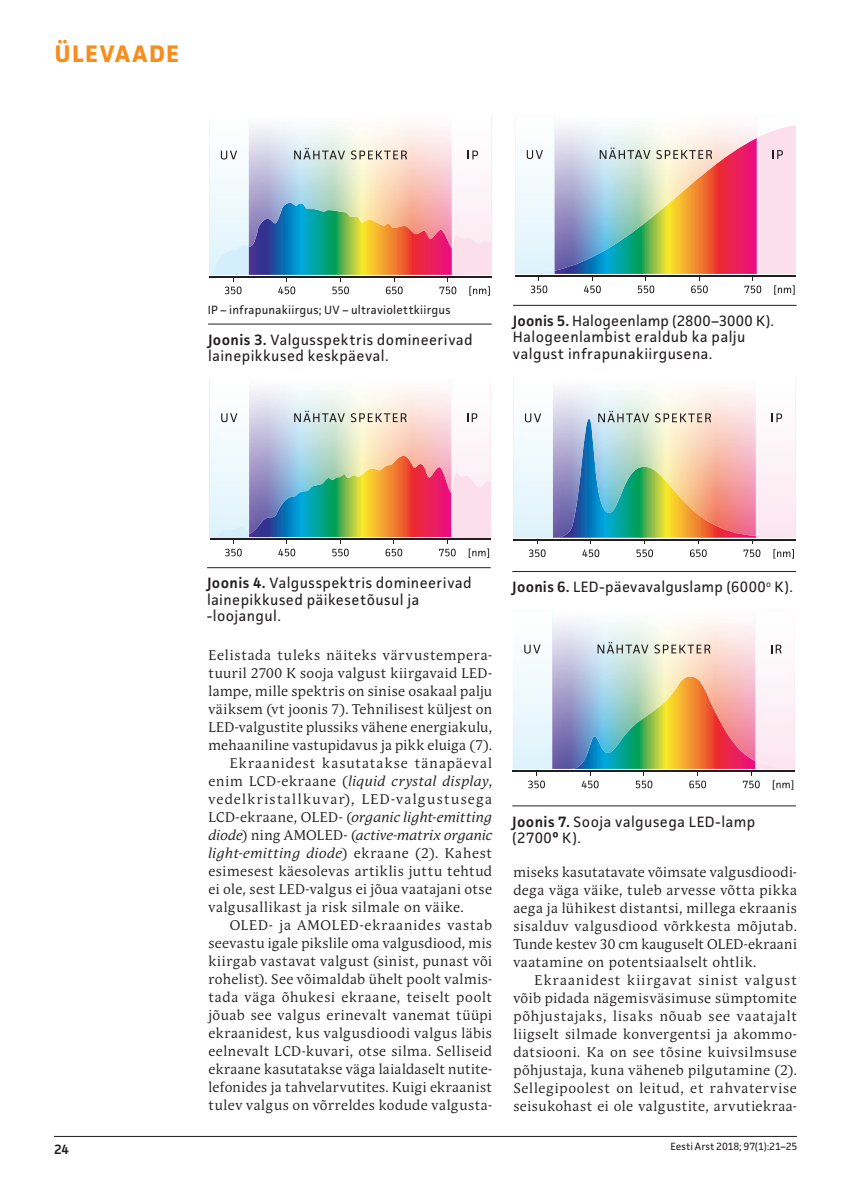
<style>
.page{position:relative;width:851px;height:1191px;background:#fff}
.page>*{position:absolute;margin:0;border:0;box-sizing:border-box;transform-origin:0 0}
.t1{font:700 24px "Facit";color:#f68e1e}
.t2{font:15px/16.5px "Facit";letter-spacing:.03em;color:#231f20}
.t3{font:13.95px/18px "Andulka Book Pro";letter-spacing:.04em;color:#231f20;text-align:justify}
.t4{font:italic 13.95px "Andulka Book Pro";letter-spacing:.03em;color:#231f20}
.t5{font:13.95px "Andulka Book Pro";letter-spacing:.02em;color:#231f20}
.t6{font:italic 13.95px "Andulka Book Pro";letter-spacing:.01em;color:#231f20}
.t7{font:13.95px "Andulka Book Pro";letter-spacing:.06em;color:#231f20}
.t8{font:13.95px "Andulka Book Pro";letter-spacing:.105em;color:#231f20}
.t9{font:13.95px "Andulka Book Pro";letter-spacing:.085em;color:#231f20}
.t10{font:13.95px "Andulka Book Pro";letter-spacing:.065em;color:#231f20}
.t11{font:600 13.5px "Facit";color:#231f20}
.t12{font:12px "Facit";letter-spacing:.015em;color:#231f20}
.t13{font:10.5px "Facit";color:#231f20}
.s1{font-weight:600}
.s2{font-style:normal}
.s3{font-family:"Arial";font-weight:700}
</style>
<div class="page">
<hr style="left:54px;top:1136px;width:742px;height:1px;background:#231f20">
<hr style="left:208px;top:324px;width:283px;height:1px;background:#231f20">
<hr style="left:207px;top:567px;width:283px;height:1px;background:#231f20">
<hr style="left:513px;top:305px;width:283px;height:1px;background:#231f20">
<hr style="left:512px;top:571px;width:283px;height:1px;background:#231f20">
<hr style="left:512px;top:805px;width:283px;height:1px;background:#231f20">
<div style="left:451px;top:116px;width:40px;height:159px;background:#fbdfeb"></div>
<img style="left:249px;top:116px;width:242px;height:128px">
<img style="left:209px;top:116px;width:40px;height:159px">
<hr style="left:209px;top:276px;width:282px;height:2px;background:#231f20">
<svg style="left:225px;top:278px;width:16px;height:16px"></svg>
<svg style="left:221px;top:151px;width:16px;height:8px"></svg>
<svg style="left:467px;top:151px;width:11px;height:8px"></svg>
<svg style="left:294px;top:148px;width:51px;height:11px"></svg>
<svg style="left:351px;top:150px;width:56px;height:9px"></svg>
<svg style="left:249px;top:203px;width:207px;height:91px"></svg>
<svg style="left:469px;top:286px;width:21px;height:10px"></svg>
<div style="left:451px;top:379px;width:39px;height:158px;background:#fbdfeb"></div>
<img style="left:451px;top:379px;width:39px;height:109px">
<hr style="left:210px;top:538px;width:280px;height:2px;background:#231f20">
<svg style="left:225px;top:540px;width:17px;height:16px"></svg>
<svg style="left:221px;top:413px;width:16px;height:9px"></svg>
<svg style="left:467px;top:413px;width:10px;height:9px"></svg>
<svg style="left:294px;top:411px;width:51px;height:11px"></svg>
<svg style="left:351px;top:413px;width:55px;height:9px"></svg>
<svg style="left:249px;top:456px;width:206px;height:100px"></svg>
<svg style="left:468px;top:548px;width:21px;height:10px"></svg>
<div style="left:756px;top:116px;width:40px;height:158px;background:#fbdfeb"></div>
<img style="left:756px;top:116px;width:40px;height:22px">
<hr style="left:515px;top:275px;width:281px;height:2px;background:#231f20">
<svg style="left:530px;top:277px;width:17px;height:16px"></svg>
<svg style="left:526px;top:150px;width:17px;height:9px"></svg>
<svg style="left:772px;top:150px;width:10px;height:9px"></svg>
<img style="left:554px;top:138px;width:207px;height:155px">
<svg style="left:774px;top:285px;width:20px;height:10px"></svg>
<img style="left:513px;top:379px;width:282px;height:159px">
<hr style="left:513px;top:539px;width:282px;height:2px;background:#231f20">
<svg style="left:529px;top:541px;width:16px;height:16px"></svg>
<svg style="left:525px;top:413px;width:16px;height:9px"></svg>
<svg style="left:771px;top:413px;width:11px;height:9px"></svg>
<img style="left:556px;top:411px;width:204px;height:146px">
<svg style="left:773px;top:549px;width:20px;height:9px"></svg>
<hr style="left:512px;top:770px;width:282px;height:2px;background:#231f20">
<svg style="left:528px;top:772px;width:17px;height:16px"></svg>
<svg style="left:581px;top:772px;width:178px;height:16px"></svg>
<svg style="left:772px;top:780px;width:21px;height:10px"></svg>
<img style="left:513px;top:610px;width:281px;height:159px">
<svg style="left:524px;top:644px;width:16px;height:9px"></svg>
<svg style="left:771px;top:644px;width:10px;height:9px"></svg>
<svg style="left:597px;top:642px;width:51px;height:11px"></svg>
<svg style="left:654px;top:644px;width:56px;height:9px"></svg>
<h1 class="t1" style="left:55px;top:39px;width:63px">ÜLEVAAD</h1>
<h1 class="t1" style="left:166px;top:39px;width:14px">E</h1>
<p class="t11" style="left:54px;top:1140px;width:17px">24</p>
<p class="t12" style="left:208px;top:302px;width:244px">IP – infrapunakiirgus; UV – ultraviolettkiirgus</p>
<p class="t2" style="left:208px;top:331px;width:266px"><span class="s1">Joonis 3.</span> Valgusspektris domineerivad lainepikkused keskpäeval.</p>
<p class="t2" style="left:513px;top:312px;width:262px"><span class="s1">Joonis 5.</span> Halogeenlamp (2800–3000 K).<br>Halogeenlambist eraldub ka palju valgust infrapunakiirgusena.</p>
<p class="t2" style="left:207px;top:574px;width:266px"><span class="s1">Joonis 4.</span> Valgusspektris domineerivad lainepikkused päikesetõusul ja -loojangul.</p>
<p class="t7" style="left:208px;top:647px;width:285px">Eelistada tuleks näiteks värvustempera-</p>
<p class="t3" style="left:208px;top:664px;width:285px">tuuril 2700 K sooja valgust kiirgavaid LED-</p>
<p class="t3" style="left:208px;top:682px;width:285px">lampe, mille spektris on sinise osakaal palju</p>
<p class="t3" style="left:208px;top:700px;width:285px">väiksem (vt joonis 7). Tehnilisest küljest on</p>
<p class="t5" style="left:208px;top:719px;width:285px">LED-valgustite plussiks vähene energiakulu,</p>
<p class="t3" style="left:208px;top:736px;width:285px">mehaaniline vastupidavus ja pikk eluiga (7).</p>
<p class="t9" style="left:230px;top:755px;width:264px">Ekraanidest kasutatakse tänapäeval</p>
<p class="t4" style="left:208px;top:773px;width:285px"><span class="s2">enim LCD-ekraane (</span>liquid crystal display<span class="s2">,</span></p>
<p class="t8" style="left:208px;top:791px;width:285px">vedelkristallkuvar), LED-valgustusega</p>
<p class="t4" style="left:208px;top:809px;width:285px"><span class="s2">LCD-ekraane, OLED- (</span>organic light-emitting</p>
<p class="t6" style="left:208px;top:827px;width:285px">diode<span class="s2">) ning AMOLED- (</span>active-matrix organic</p>
<p class="t4" style="left:208px;top:845px;width:285px">light-emitting diode<span class="s2">) ekraane (2). Kahest</span></p>
<p class="t3" style="left:208px;top:862px;width:285px">esimesest käesolevas artiklis juttu tehtud</p>
<p class="t3" style="left:208px;top:880px;width:285px">ei ole, sest LED-valgus ei jõua vaatajani otse</p>
<p class="t3" style="left:208px;top:898px;width:257px">valgusallikast ja risk silmale on väike.</p>
<p class="t10" style="left:230px;top:917px;width:264px">OLED- ja AMOLED-ekraanides vastab</p>
<p class="t3" style="left:208px;top:934px;width:285px">seevastu igale pikslile oma valgusdiood, mis</p>
<p class="t3" style="left:208px;top:952px;width:285px">kiirgab vastavat valgust (sinist, punast või</p>
<p class="t3" style="left:208px;top:970px;width:285px">rohelist). See võimaldab ühelt poolt valmis-</p>
<p class="t3" style="left:208px;top:988px;width:285px">tada väga õhukesi ekraane, teiselt poolt</p>
<p class="t3" style="left:208px;top:1006px;width:285px">jõuab see valgus erinevalt vanemat tüüpi</p>
<p class="t3" style="left:208px;top:1024px;width:285px">ekraanidest, kus valgusdioodi valgus läbis</p>
<p class="t3" style="left:208px;top:1042px;width:285px">eelnevalt LCD-kuvari, otse silma. Selliseid</p>
<p class="t3" style="left:208px;top:1060px;width:285px">ekraane kasutatakse väga laialdaselt nutite-</p>
<p class="t3" style="left:208px;top:1078px;width:285px">lefonides ja tahvelarvutites. Kuigi ekraanist</p>
<p class="t3" style="left:208px;top:1096px;width:285px">tulev valgus on võrreldes kodude valgusta-</p>
<p class="t2" style="left:512px;top:578px;width:282px"><span class="s1">Joonis 6.</span> LED-päevavalguslamp (6000<sup>o</sup> K).</p>
<p class="t2" style="left:512px;top:812px;width:244px"><span class="s1">Joonis 7.</span> Sooja valgusega LED-lamp (2700<span class="s3">º</span> K).</p>
<p class="t3" style="left:513px;top:863px;width:285px">miseks kasutatavate võimsate valgusdioodi&shy;dega väga väike, tuleb arvesse võtta pikka aega ja lühikest distantsi, millega ekraanis sisalduv valgusdiood võrkkesta mõjutab.<br>Tunde kestev 30 cm kauguselt OLED-ekraani vaatamine on potentsiaalselt ohtlik.</p>
<p class="t3" style="left:513px;top:971px;width:285px;text-indent:21px">Ekraanidest kiirgavat sinist valgust võib pidada nägemisväsimuse sümptomite põhjustajaks, lisaks nõuab see vaatajalt liigselt silmade konvergentsi ja akommo&shy;datsiooni. Ka on see tõsine kuivsilmsuse põhjustaja, kuna väheneb pilgutamine (2).<br>Sellegipoolest on leitud, et rahvatervise seisukohast ei ole valgustite, arvutiekraa-</p>
<p class="t13" style="left:670px;top:1139px;width:128px">Eesti Arst 2018; 97(1):21–25</p>
</div>
